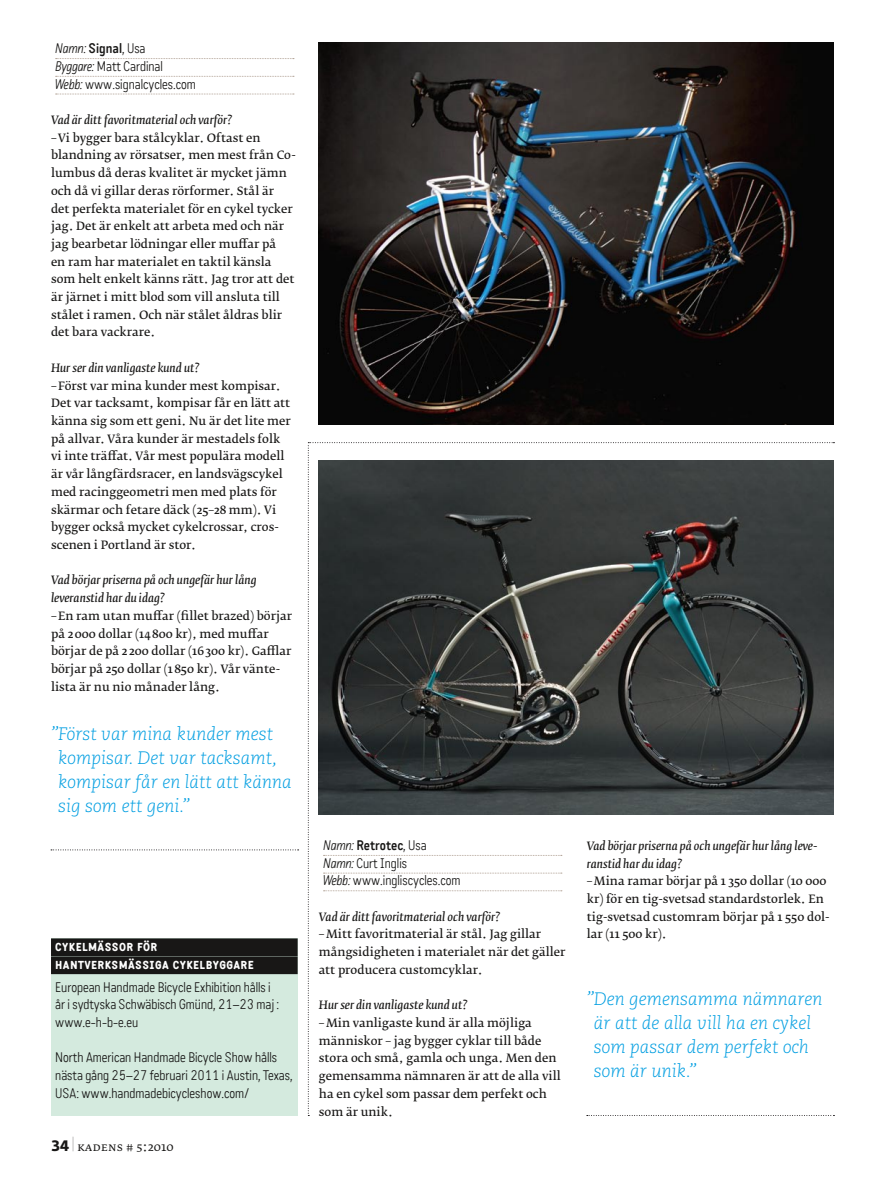
<style>
.page{position:relative;width:893px;height:1191px;background:#fff}
.page>*{position:absolute;margin:0;border:0;box-sizing:border-box;transform-origin:0 0}
.t1{font:italic 300 18px/24px "Caecilia LT Std";color:#009ee1}
.t2{font:300 13.5px/17.7px "Katarine";color:#181716}
.t3{font:12px "Fedra Serif B Std";color:#181716}
.t4{font:600 11.4px/17.7px "Fedra Serif B Std";color:#181716}
.t5{font:italic 600 11.4px/17.7px "Fedra Serif B Std";color:#181716}
.t6{font:700 11.25px/18px "Katarine";letter-spacing:.035em;color:#fff}
.s1{font-style:italic}
.s2{font-style:inherit}
.s3{font-family:"Fedra Sans Std";font-weight:700;font-size:15px}
</style>
<div class="page">
<img style="left:319px;top:43px;width:514px;height:382px">
<svg style="left:56px;top:58px;width:238px;height:1px"></svg>
<svg style="left:56px;top:76px;width:238px;height:1px"></svg>
<svg style="left:56px;top:94px;width:238px;height:1px"></svg>
<svg style="left:51px;top:849px;width:248px;height:1px"></svg>
<div style="left:51px;top:938px;width:247px;height:177px;background:#d4eade"></div>
<div style="left:51px;top:938px;width:247px;height:18px;background:#181716"></div>
<div style="left:51px;top:956px;width:247px;height:18px;background:#181716"></div>
<svg style="left:308px;top:442px;width:526px;height:674px"></svg>
<p class="t2" style="left:55px;top:40px;width:142px"><span class="s1">Namn:</span> <span class="s2">Signal</span>, Usa<br><span class="s1">Byggare:</span> Matt Cardinal<br><span class="s1">Webb:</span> www.signalcycles.com</p>
<p class="t5" style="left:51px;top:111px;width:183px">Vad är ditt favoritmaterial och varför?</p>
<p class="t4" style="left:51px;top:129px;width:246px">–Vi bygger bara stålcyklar. Oftast en blandning av rörsatser, men mest från Co&shy;lumbus då deras kvalitet är mycket jämn och då vi gillar deras rörformer. Stål är<br>det perfekta materialet för en cykel tycker jag. Det är enkelt att arbeta med och när jag bearbetar lödningar eller muffar på<br>en ram har materialet en taktil känsla som helt enkelt känns rätt. Jag tror att det är järnet i mitt blod som vill ansluta till stålet i ramen. Och när stålet åldras blir det bara vackrare.</p>
<p class="t5" style="left:51px;top:359px;width:150px">Hur ser din vanligaste kund ut?</p>
<p class="t4" style="left:51px;top:377px;width:241px">–Först var mina kunder mest kompisar.<br>Det var tacksamt, kompisar får en lätt att känna sig som ett geni. Nu är det lite mer på allvar. Våra kunder är mestadels folk vi inte träffat. Vår mest populära modell är vår långfärdsracer, en landsvägscykel med racinggeometri men med plats för skärmar och fetare däck (25–28 mm). Vi bygger också mycket cykelcrossar, cros&shy;scenen i Portland är stor.</p>
<p class="t5" style="left:51px;top:571px;width:207px">Vad börjar priserna på och ungefär hur lång leveranstid har du idag?</p>
<p class="t4" style="left:51px;top:607px;width:243px">–En ram utan muffar (fillet brazed) börjar på 2000 dollar (14800 kr), med muffar börjar de på 2 200 dollar (16300 kr). Gafflar börjar på 250 dollar (1850 kr). Vår vänte&shy;lista är nu nio månader lång.</p>
<h1 class="t1" style="left:58px;top:722px;width:235px;text-indent:-7px">”Först var mina kunder mest kompisar. Det var tacksamt, kompisar får en lätt att känna sig som ett geni.”</h1>
<p class="t6" style="left:55px;top:937px;width:200px">CYKELMÄSSOR FÖR<br>HANTVERKSMÄSSIGA CYKELBYGGARE</p>
<p class="t2" style="left:55px;top:978px;width:225px">European Handmade Bicycle Exhibition hålls i år i sydtyska Schwäbisch Gmünd, 21–23 maj : www.e-h-b-e.eu</p>
<p class="t2" style="left:55px;top:1048px;width:239px">North American Handmade Bicycle Show hålls nästa gång 25–27 februari 2011 i Austin, Texas,<br>USA: www.handmadebicycleshow.com/</p>
<p class="t3" style="left:51px;top:1139px;width:124px"><span class="s3">34</span> <sup>|</sup> kadens # 5:2010</p>
<p class="t2" style="left:323px;top:836px;width:139px"><span class="s1">Namn:</span> <span class="s2">Retrotec</span>, Usa<br><span class="s1">Namn:</span> Curt Inglis<br><span class="s1">Webb:</span> www.ingliscycles.com</p>
<p class="t5" style="left:319px;top:908px;width:183px">Vad är ditt favoritmaterial och varför?</p>
<p class="t4" style="left:319px;top:925px;width:248px">–Mitt favoritmaterial är stål. Jag gillar mångsidigheten i materialet när det gäller att producera customcyklar.</p>
<p class="t5" style="left:319px;top:996px;width:150px">Hur ser din vanligaste kund ut?</p>
<p class="t4" style="left:319px;top:1014px;width:243px">–Min vanligaste kund är alla möjliga människor – jag bygger cyklar till både stora och små, gamla och unga. Men den gemensamma nämnaren är att de alla vill ha en cykel som passar dem perfekt och som är unik.</p>
<p class="t5" style="left:587px;top:837px;width:232px">Vad börjar priserna på och ungefär hur lång leve&shy;ranstid har du idag?</p>
<p class="t4" style="left:587px;top:872px;width:244px">–Mina ramar börjar på 1 350 dollar (10 000 kr) för en tig-svetsad standardstorlek. En tig-svetsad customram börjar på 1 550 dol&shy;lar (11 500 kr).</p>
<h1 class="t1" style="left:594px;top:987px;width:230px;text-indent:-7px">”Den gemensamma nämnaren är att de alla vill ha en cykel som passar dem perfekt och som är unik.”</h1>
</div>
